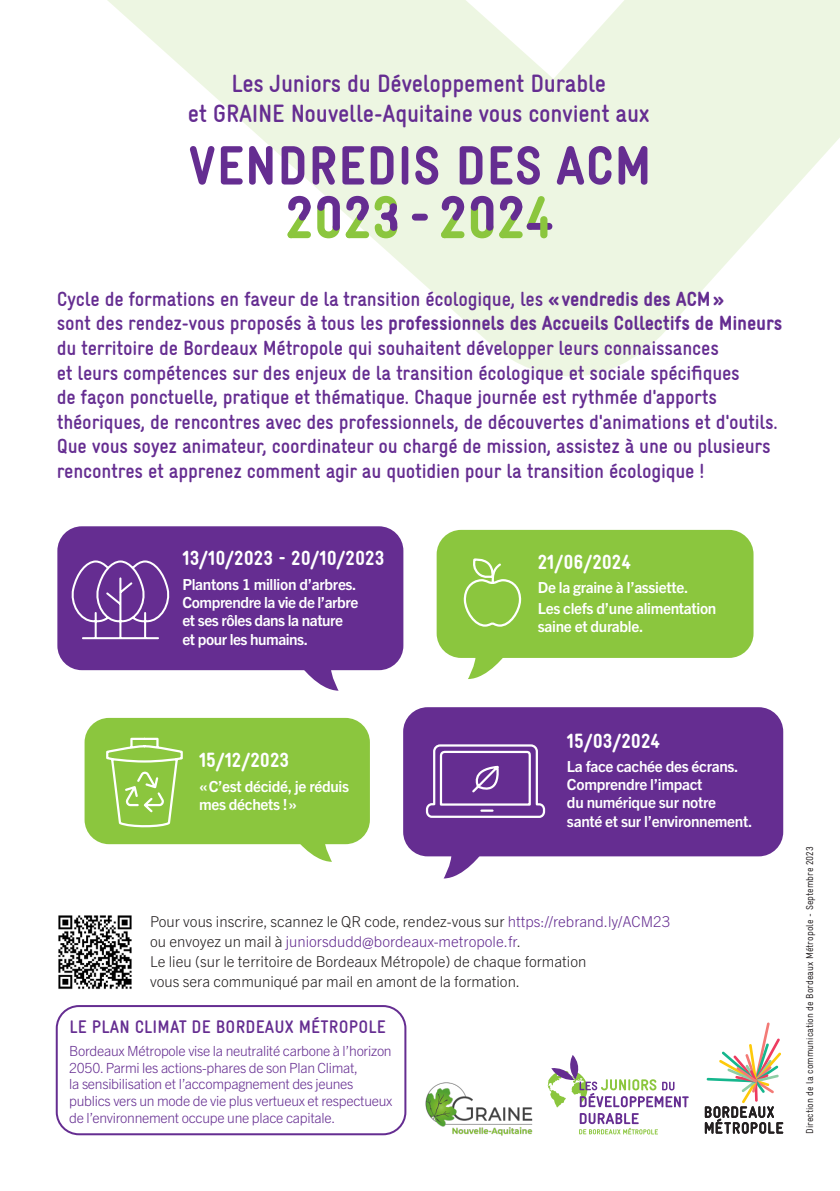
<style>
.page{position:relative;width:840px;height:1191px;background:#fff}
.page>*{position:absolute;margin:0;border:0;box-sizing:border-box;transform-origin:0 0}
.t1{font:900 condensed 55px "Gravur LLTT";letter-spacing:.01em;color:#652d91}
.t2{font:700 condensed 24.8px/29.8px "Gravur LLTT";letter-spacing:-.01em;color:#652d91;text-align:center}
.t3{font:700 condensed 20.4px/24.6px "Gravur LL";letter-spacing:-.01em;color:#652d91}
.BLANC_Sous_titre_Gra{font:900 condensed 20.4px "Gravur LLTT";color:#fff}
.BLANC_Sous_titre_Gra-2{font:700 condensed 18px "Gravur LLTT";letter-spacing:.01em;color:#652d91}
.t4{font:700 15.2px/18.4px "Trade Gothic Next LT Pro";letter-spacing:-.02em;color:#fff}
.t5{font:300 15px/20px "Trade Gothic Next LT Pro";color:#231f20}
.Texte_courant{font:300 14px/16.8px "Trade Gothic Next LT Pro";letter-spacing:-.02em;color:#652d91}
.t6{font:condensed 10px "Gravur LL";color:#231f20}
.s1{font-weight:900}
.s2{color:#652d91}
</style>
<div class="page">
<svg style="left:705px;top:0;width:134px;height:287px;fill:#edf6e2"></svg>
<svg style="left:107px;top:0;width:598px;height:377px;fill:#edf6e2"></svg>
<div style="left:56px;top:1005px;width:350px;height:130px;border:2px solid #652d91;border-radius:22px"></div>
<svg style="left:579px;top:1113px;width:78px;height:21px"></svg>
<svg style="left:547px;top:1055px;width:141px;height:52px"></svg>
<svg style="left:704px;top:1022px;width:78px;height:111px"></svg>
<img style="left:425px;top:1082px;width:108px;height:54px">
<svg style="left:287px;top:196px;width:24px;height:42px"></svg>
<svg style="left:317px;top:196px;width:80px;height:42px;background:#b2b5a6"></svg>
<div style="left:411px;top:214px;width:16px;height:6px;background:#652d91;border-radius:3px"></div>
<svg style="left:441px;top:196px;width:23px;height:42px"></svg>
<svg style="left:470px;top:196px;width:23px;height:42px"></svg>
<svg style="left:499px;top:196px;width:45px;height:42px;background:#bcc7a9"></svg>
<div style="left:526px;top:223px;width:26px;height:7px;background:#652d91;border-radius:3px"></div>
<div style="left:540px;top:216px;width:7px;height:22px;background:#8bc63e;border-radius:4px"></div>
<div style="left:57px;top:526px;width:346px;height:144px;background:#652d91;border-radius:24px"></div>
<svg style="left:299px;top:670px;width:39px;height:20px"></svg>
<img style="left:58px;top:915px;width:74px;height:74px">
<div style="left:436px;top:530px;width:317px;height:128px;background:#8bc63e;border-radius:24px"></div>
<svg style="left:467px;top:657px;width:40px;height:22px"></svg>
<svg style="left:463px;top:558px;width:59px;height:69px"></svg>
<div style="left:403px;top:707px;width:379px;height:149px;background:#652d91;border-radius:24px"></div>
<svg style="left:443px;top:856px;width:39px;height:22px"></svg>
<svg style="left:71px;top:560px;width:99px;height:80px"></svg>
<svg style="left:425px;top:744px;width:121px;height:74px"></svg>
<div style="left:84px;top:718px;width:286px;height:126px;background:#8bc63e;border-radius:24px"></div>
<svg style="left:292px;top:844px;width:40px;height:17px"></svg>
<svg style="left:106px;top:737px;width:77px;height:90px"></svg>
<p class="t2" style="left:188px;top:68px;width:463px">Les Juniors du Développement Durable<br>et GRAINE Nouvelle-Aquitaine vous convient aux</p>
<p class="t1" style="left:188px;top:128px;width:464px">VENDREDIS DES ACM</p>
<p class="t3" style="left:57px;top:285px;width:726px">Cycle de formations en faveur de la transition écologique, les <span class="s1">«vendredis des ACM»<br></span>sont des rendez-vous proposés à tous les <span class="s1">professionnels des Accueils Collectifs de Mineurs </span>du territoire de Bordeaux Métropole qui souhaitent développer leurs connaissances<br>et leurs compétences sur des enjeux de la transition écologique et sociale spécifiques<br>de façon ponctuelle, pratique et thématique. Chaque journée est rythmée d'apports théoriques, de rencontres avec des professionnels, de découvertes d'animations et d'outils.<br>Que vous soyez animateur, coordinateur ou chargé de mission, assistez à une ou plusieurs rencontres et apprenez comment agir au quotidien pour la transition écologique !</p>
<p class="BLANC_Sous_titre_Gra" style="left:182px;top:544px;width:203px">13/10/2023 - 20/10/2023</p>
<p class="t4" style="left:182px;top:574px;width:175px">Plantons 1 million d’arbres.</p>
<p class="t4" style="left:182px;top:592px;width:177px">Comprendre la vie de l’arbre et ses rôles dans la nature et pour les humains.</p>
<p class="BLANC_Sous_titre_Gra" style="left:537px;top:547px;width:95px">21/06/2024</p>
<p class="t4" style="left:537px;top:577px;width:152px">De la graine à l’assiette.</p>
<p class="t4" style="left:537px;top:598px;width:180px">Les clefs d’une alimentation saine et durable.</p>
<p class="BLANC_Sous_titre_Gra" style="left:199px;top:746px;width:92px">15/12/2023</p>
<p class="t4" style="left:199px;top:775px;width:151px">«C’est décidé, je réduis mes déchets !»</p>
<p class="BLANC_Sous_titre_Gra" style="left:566px;top:726px;width:94px">15/03/2024</p>
<p class="t4" style="left:566px;top:756px;width:173px">La face cachée des écrans.</p>
<p class="t4" style="left:566px;top:774px;width:187px">Comprendre l’impact<br>du numérique sur notre santé et sur l’environnement.</p>
<p class="t5" style="left:150px;top:910px;width:521px">Pour vous inscrire, scannez le QR code, rendez-vous sur <span class="s2">https://rebrand.ly/ACM23 </span>ou envoyez un mail à <span class="s2">juniorsdudd@bordeaux-metropole.fr</span>.<br>Le lieu (sur le territoire de Bordeaux Métropole) de chaque formation<br>vous sera communiqué par mail en amont de la formation.</p>
<p class="BLANC_Sous_titre_Gra-2" style="left:69px;top:1015px;width:318px">LE PLAN CLIMAT DE BORDEAUX MÉTROPOLE</p>
<p class="Texte_courant" style="left:69px;top:1041px;width:324px">Bordeaux Métropole vise la neutralité carbone à l’horizon 2050. Parmi les actions-phares de son Plan Climat,<br>la sensibilisation et l’accompagnement des jeunes publics vers un mode de vie plus vertueux et respectueux de l’environnement occupe une place capitale.</p>
<p class="t6" style="left:802px;top:1133px;width:289px;rotate:-90deg">Direction de la communication de Bordeaux Métropole - Septembre 2023</p>
</div>
